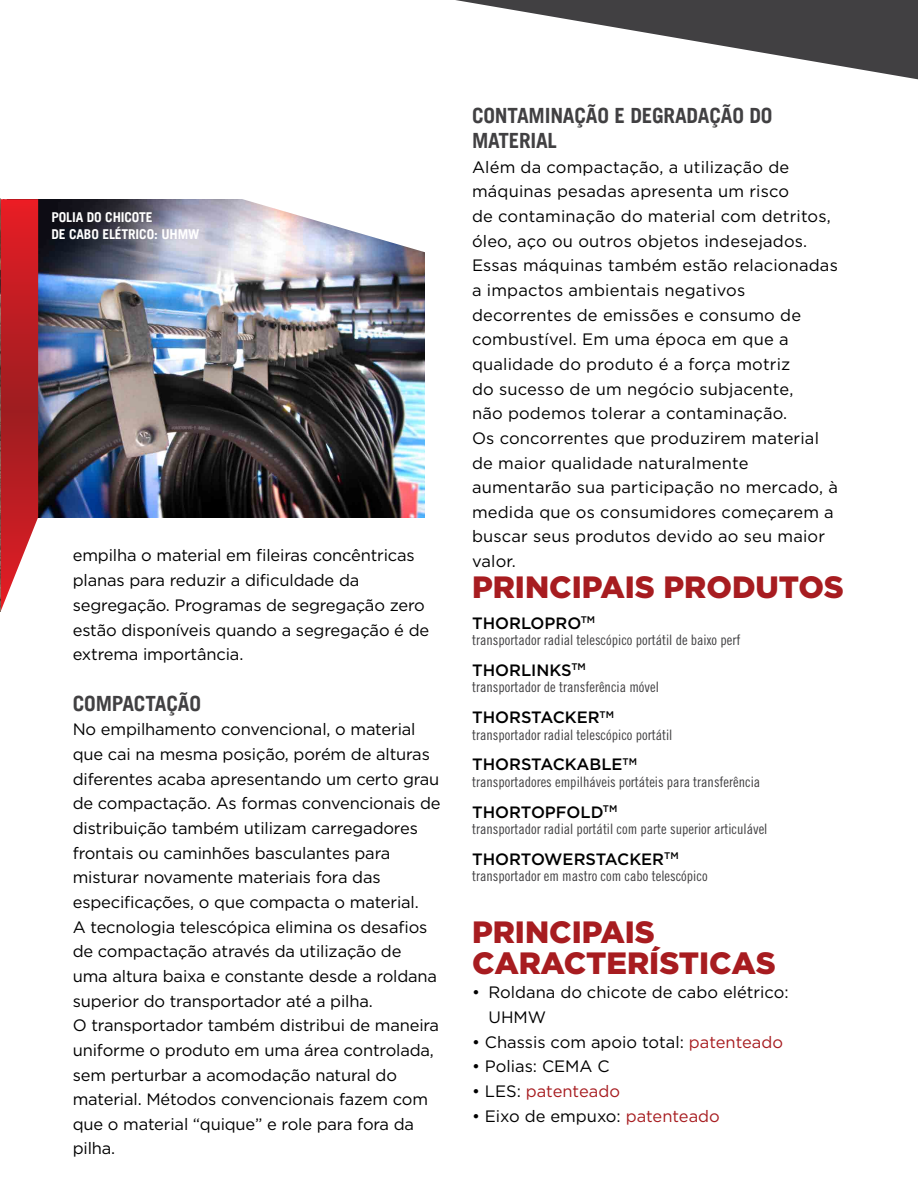
<style>
.page{position:relative;width:918px;height:1188px;background:#fff}
.page>*{position:absolute;margin:0;border:0;box-sizing:border-box;transform-origin:0 0}
.t1{font:900 30.75px/30.8px "Gotham";color:#a71c20}
.t2{font:700 21px/25.2px "Trade Gothic LT";letter-spacing:-.01em;color:#414042}
.t3{font:16.5px/24.6px "Gotham";letter-spacing:-.01em;color:#000}
.t4{font:16.5px/24.6px "Gotham";letter-spacing:.01em;color:#000}
.t5{font:500 16.5px "Gotham";color:#000}
.t6{font:16.5px "Gotham";color:#a71c20}
.t7{font:14.4px "Trade Gothic Cond Eighteen";color:#414042}
.t8{font:700 13.5px/16.4px "Trade Gothic LT";letter-spacing:-.01em;color:#fff}
.s1{color:#a71c20}
.s2{color:#000}
</style>
<div class="page">
<img style="left:38px;top:199px;width:387px;height:318px">
<svg style="left:236px;top:199px;width:189px;height:54px"></svg>
<svg style="left:455px;top:0;width:463px;height:80px"></svg>
<svg style="left:0;top:198px;width:38px;height:413px;background:#c4373c"></svg>
<p class="t8" style="left:51px;top:209px;width:150px">POLIA DO CHICOTE<br>DE CABO ELÉTRICO: UHMW</p>
<p class="t3" style="left:73px;top:543px;width:358px">empilha o material em fileiras concêntricas planas para reduzir a dificuldade da segregação. Programas de segregação zero estão disponíveis quando a segregação é de extrema importância.</p>
<p class="t2" style="left:73px;top:690px;width:130px">COMPACTAÇÃO</p>
<p class="t3" style="left:73px;top:717px;width:369px">No empilhamento convencional, o material que cai na mesma posição, porém de alturas diferentes acaba apresentando um certo grau de compactação. As formas convencionais de distribuição também utilizam carregadores frontais ou caminhões basculantes para misturar novamente materiais fora das especificações, o que compacta o material.<br>A tecnologia telescópica elimina os desafios de compactação através da utilização de uma altura baixa e constante desde a roldana superior do transportador até a pilha.<br>O transportador também distribui de maneira uniforme o produto em uma área controlada, sem perturbar a acomodação natural do material. Métodos convencionais fazem com que o material “quique” e role para fora da pilha.</p>
<p class="t2" style="left:472px;top:102px;width:302px">CONTAMINAÇÃO E DEGRADAÇÃO DO<br>MATERIAL</p>
<p class="t4" style="left:472px;top:154px;width:367px">Além da compactação, a utilização de máquinas pesadas apresenta um risco<br>de contaminação do material com detritos, óleo, aço ou outros objetos indesejados.<br>Essas máquinas também estão relacionadas a impactos ambientais negativos decorrentes de emissões e consumo de combustível. Em uma época em que a qualidade do produto é a força motriz<br>do sucesso de um negócio subjacente,<br>não podemos tolerar a contaminação.<br>Os concorrentes que produzirem material de maior qualidade naturalmente aumentarão sua participação no mercado, à medida que os consumidores começarem a buscar seus produtos devido ao seu maior valor.</p>
<h1 class="t1" style="left:472px;top:571px;width:373px">PRINCIPAIS PRODUTOS</h1>
<p class="t5" style="left:472px;top:612px;width:125px">THORLOPRO<sup>TM</sup></p>
<p class="t7" style="left:472px;top:631px;width:270px">transportador radial telescópico portátil de baixo perf</p>
<p class="t5" style="left:472px;top:659px;width:115px">THORLINKS<sup>TM</sup></p>
<p class="t7" style="left:472px;top:679px;width:188px">transportador de transferência móvel</p>
<p class="t5" style="left:472px;top:707px;width:144px">THORSTACKER<sup>TM</sup></p>
<p class="t7" style="left:472px;top:726px;width:202px">transportador radial telescópico portátil</p>
<p class="t5" style="left:472px;top:754px;width:167px">THORSTACKABLE<sup>TM</sup></p>
<p class="t7" style="left:472px;top:773px;width:290px">transportadores empilháveis portáteis para transferência</p>
<p class="t5" style="left:472px;top:801px;width:147px">THORTOPFOLD<sup>TM</sup></p>
<p class="t7" style="left:472px;top:820px;width:297px">transportador radial portátil com parte superior articulável</p>
<p class="t5" style="left:472px;top:848px;width:208px">THORTOWERSTACKER<sup>TM</sup></p>
<p class="t7" style="left:472px;top:868px;width:237px">transportador em mastro com cabo telescópico</p>
<h1 class="t1" style="left:472px;top:916px;width:305px">PRINCIPAIS<br>CARACTERÍSTICAS</h1>
<p class="t3" style="left:488px;top:980px;width:302px;text-indent:-16px">• Roldana do chicote de cabo elétrico:<br>UHMW</p>
<p class="t3" style="left:472px;top:1029px;width:313px">• Chassis com apoio total: <span class="s1">patenteado</span></p>
<p class="t3" style="left:472px;top:1054px;width:137px">• Polias: CEMA C</p>
<p class="t6" style="left:472px;top:1081px;width:149px"><span class="s2">• LES:</span> patenteado</p>
<p class="t3" style="left:472px;top:1103px;width:249px">• Eixo de empuxo: <span class="s1">patenteado</span></p>
</div>
